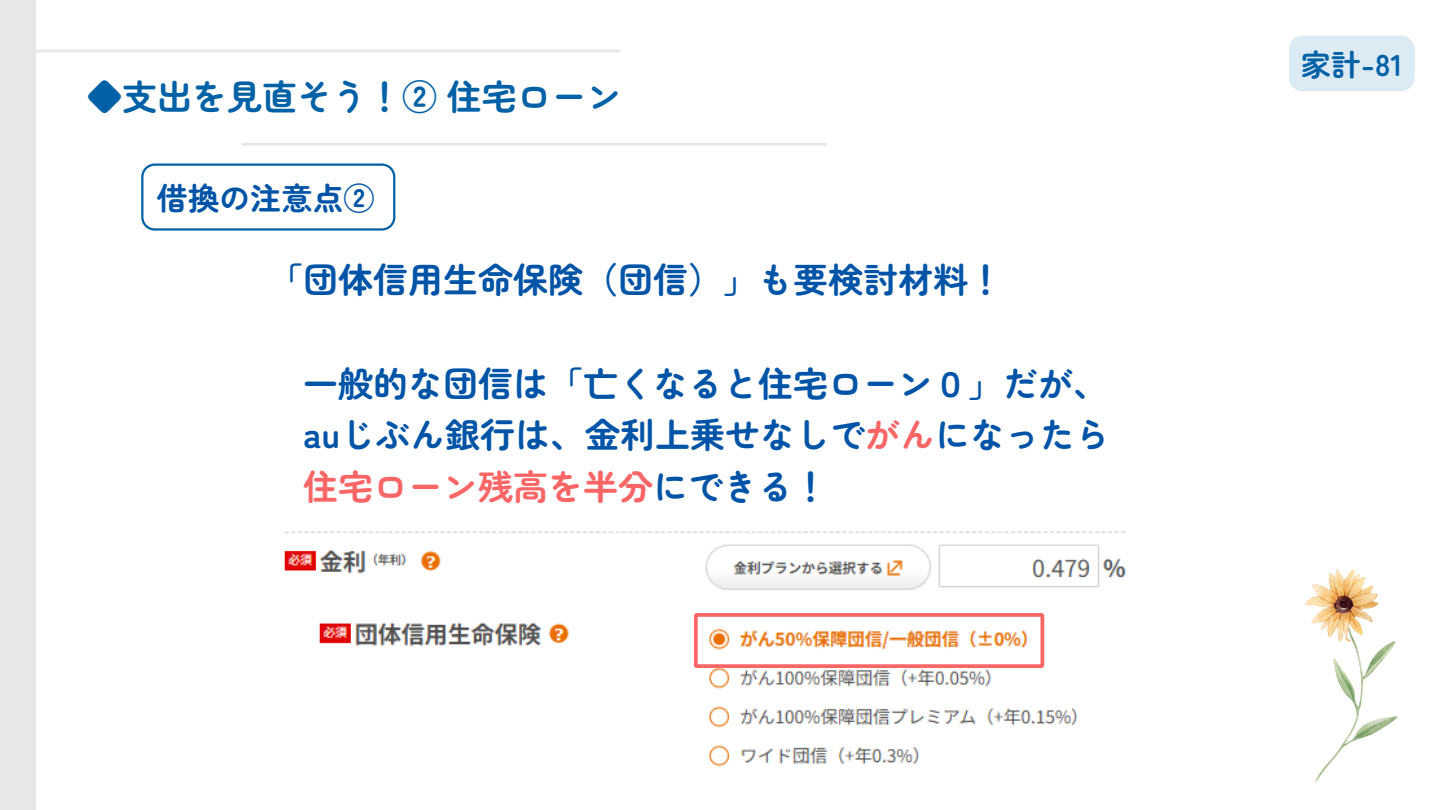
<style>
.page{position:relative;width:1440px;height:810px;background:#fff}
.page>*{position:absolute;margin:0;border:0;box-sizing:border-box;transform-origin:0 0}
.t1{font:700 35px/51.8px "Zen Maru Gothic";color:#0054a7;text-align:justify}
.t2{font:700 35px "Zen Maru Gothic";color:#0061a7}
.t3{font:700 31.1px "Zen Maru Gothic";color:#0054a7}
.t4{font:700 30px "Zen Maru Gothic";color:#0061a7}
.s1{color:#fa6666}
</style>
<div class="page">
<div style="left:0;top:0;width:36px;height:810px;background:#e7e7e7"></div>
<hr style="left:242px;top:143px;width:584px;height:3px;background:#e7e7e7">
<hr style="left:36px;top:49px;width:585px;height:3px;background:#e7e7e7">
<img style="left:284px;top:531px;width:842px;height:236px">
<svg style="left:694px;top:613px;width:350px;height:55px"></svg>
<svg style="left:141px;top:164px;width:254px;height:66px"></svg>
<img style="left:1306px;top:568px;width:92px;height:214px">
<div style="left:1289px;top:36px;width:126px;height:55px;background:#dceaf4;border-radius:14px"></div>
<p class="t2" style="left:87px;top:70px;width:536px">◆支出を見直そう！② 住宅ローン</p>
<h1 class="t3" style="left:157px;top:174px;width:219px">借換の注意点②</h1>
<h1 class="t1" style="left:268px;top:252px;width:736px">「団体信用生命保険（団信）」も要検討材料！</h1>
<p class="t1" style="left:303px;top:355px;width:808px">一般的な団信は「亡くなると住宅ローン０」だが、auじぶん銀行は、金利上乗せなしで<span class="s1">がん</span>になったら<span class="s1">住宅ローン残高を半分</span>にできる！</p>
<p class="t4" style="left:1301px;top:41px;width:103px">家計-81</p>
</div>
